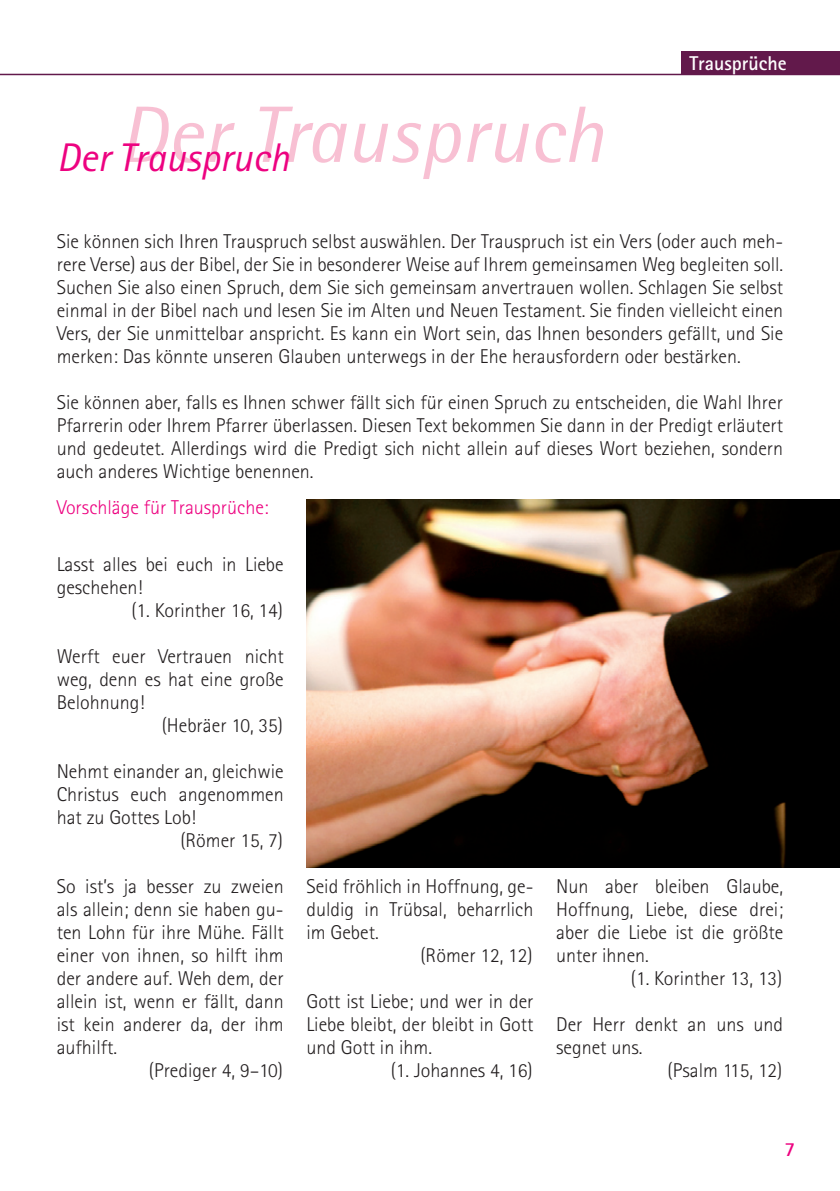
<style>
.page{position:relative;width:840px;height:1191px;background:#fff}
.page>*{position:absolute;margin:0;border:0;box-sizing:border-box;transform-origin:0 0}
.t1{font:italic 80px "Rotis Semi Sans";color:#f8c0d3}
.t2{font:italic 40px "Rotis Sans Serif";color:#ed0280}
.t3{font:300 20px/23px "Rotis Sans Serif";color:#231f20;text-align:justify}
.t4{font:300 20px "Rotis Sans Serif";color:#ed0280}
.t5{font:700 20px "Rotis Sans Serif";color:#fff}
.t6{font:700 20px "Rotis Sans Serif";color:#ed0280}
</style>
<div class="page">
<hr style="left:0;top:74px;width:839px;height:1px;background:#62194b">
<div style="left:680px;top:51px;width:159px;height:23px;background:#62194b"></div>
<img style="left:306px;top:499px;width:533px;height:368px">
<h1 class="t1" style="left:119px;top:86px;width:486px">Der Trauspruch</h1>
<h2 class="t2" style="left:57px;top:134px;width:234px">Der Trauspruch</h2>
<p class="t5" style="left:689px;top:51px;width:99px">Trausprüche</p>
<p class="t3" style="left:57px;top:229px;width:727px">Sie können sich Ihren Trauspruch selbst auswählen. Der Trauspruch ist ein Vers (oder auch meh&shy;rere Verse) aus der Bibel, der Sie in besonderer Weise auf Ihrem gemeinsamen Weg begleiten soll.<br>Suchen Sie also einen Spruch, dem Sie sich gemeinsam anvertrauen wollen. Schlagen Sie selbst einmal in der Bibel nach und lesen Sie im Alten und Neuen Testament. Sie finden vielleicht einen Vers, der Sie unmittelbar anspricht. Es kann ein Wort sein, das Ihnen besonders gefällt, und Sie merken: Das könnte unseren Glauben unterwegs in der Ehe herausfordern oder bestärken.</p>
<p class="t3" style="left:57px;top:390px;width:727px">Sie können aber, falls es Ihnen schwer fällt sich für einen Spruch zu entscheiden, die Wahl Ihrer Pfarrerin oder Ihrem Pfarrer überlassen. Diesen Text bekommen Sie dann in der Predigt erläutert und gedeutet. Allerdings wird die Predigt sich nicht allein auf dieses Wort beziehen, sondern auch anderes Wichtige benennen.</p>
<p class="t4" style="left:57px;top:496px;width:213px">Vorschläge für Trausprüche:</p>
<p class="t3" style="left:57px;top:553px;width:228px">Lasst alles bei euch in Liebe geschehen!</p>
<p class="t3" style="left:131px;top:599px;width:153px">(1. Korinther 16, 14)</p>
<p class="t3" style="left:57px;top:645px;width:228px">Werft euer Vertrauen nicht</p>
<p class="t3" style="left:57px;top:668px;width:228px">weg, denn es hat eine große</p>
<p class="t3" style="left:57px;top:691px;width:89px">Belohnung!</p>
<p class="t3" style="left:162px;top:714px;width:123px">(Hebräer 10, 35)</p>
<p class="t3" style="left:57px;top:760px;width:228px">Nehmt einander an, gleichwie</p>
<p class="t3" style="left:57px;top:783px;width:228px">Christus euch angenommen</p>
<p class="t3" style="left:57px;top:806px;width:141px">hat zu Gottes Lob!</p>
<p class="t3" style="left:180px;top:829px;width:104px">(Römer 15, 7)</p>
<p class="t3" style="left:57px;top:875px;width:228px">So ist’s ja besser zu zweien</p>
<p class="t3" style="left:57px;top:898px;width:228px">als allein; denn sie haben gu-</p>
<p class="t3" style="left:57px;top:921px;width:228px">ten Lohn für ihre Mühe. Fällt</p>
<p class="t3" style="left:57px;top:944px;width:228px">einer von ihnen, so hilft ihm</p>
<p class="t3" style="left:57px;top:967px;width:228px">der andere auf. Weh dem, der</p>
<p class="t3" style="left:57px;top:990px;width:228px">allein ist, wenn er fällt, dann</p>
<p class="t3" style="left:57px;top:1013px;width:228px">ist kein anderer da, der ihm</p>
<p class="t3" style="left:57px;top:1036px;width:62px">aufhilft.</p>
<p class="t3" style="left:149px;top:1059px;width:135px">(Prediger 4, 9–10)</p>
<p class="t3" style="left:306px;top:875px;width:228px">Seid fröhlich in Hoffnung, ge-</p>
<p class="t3" style="left:306px;top:898px;width:228px">duldig in Trübsal, beharrlich</p>
<p class="t3" style="left:306px;top:921px;width:74px">im Gebet.</p>
<p class="t3" style="left:420px;top:944px;width:114px">(Römer 12, 12)</p>
<p class="t3" style="left:306px;top:990px;width:228px">Gott ist Liebe; und wer in der</p>
<p class="t3" style="left:306px;top:1013px;width:228px">Liebe bleibt, der bleibt in Gott</p>
<p class="t3" style="left:306px;top:1036px;width:127px">und Gott in ihm.</p>
<p class="t3" style="left:390px;top:1059px;width:143px">(1. Johannes 4, 16)</p>
<p class="t3" style="left:556px;top:875px;width:228px">Nun aber bleiben Glaube, Hoffnung, Liebe, diese drei; aber die Liebe ist die größte unter ihnen.</p>
<p class="t3" style="left:630px;top:967px;width:153px">(1. Korinther 13, 13)</p>
<p class="t3" style="left:556px;top:1013px;width:228px">Der Herr denkt an uns und</p>
<p class="t3" style="left:556px;top:1036px;width:88px">segnet uns.</p>
<p class="t3" style="left:667px;top:1059px;width:116px">(Psalm 115, 12)</p>
<p class="t6" style="left:784px;top:1136px;width:12px">7</p>
</div>
